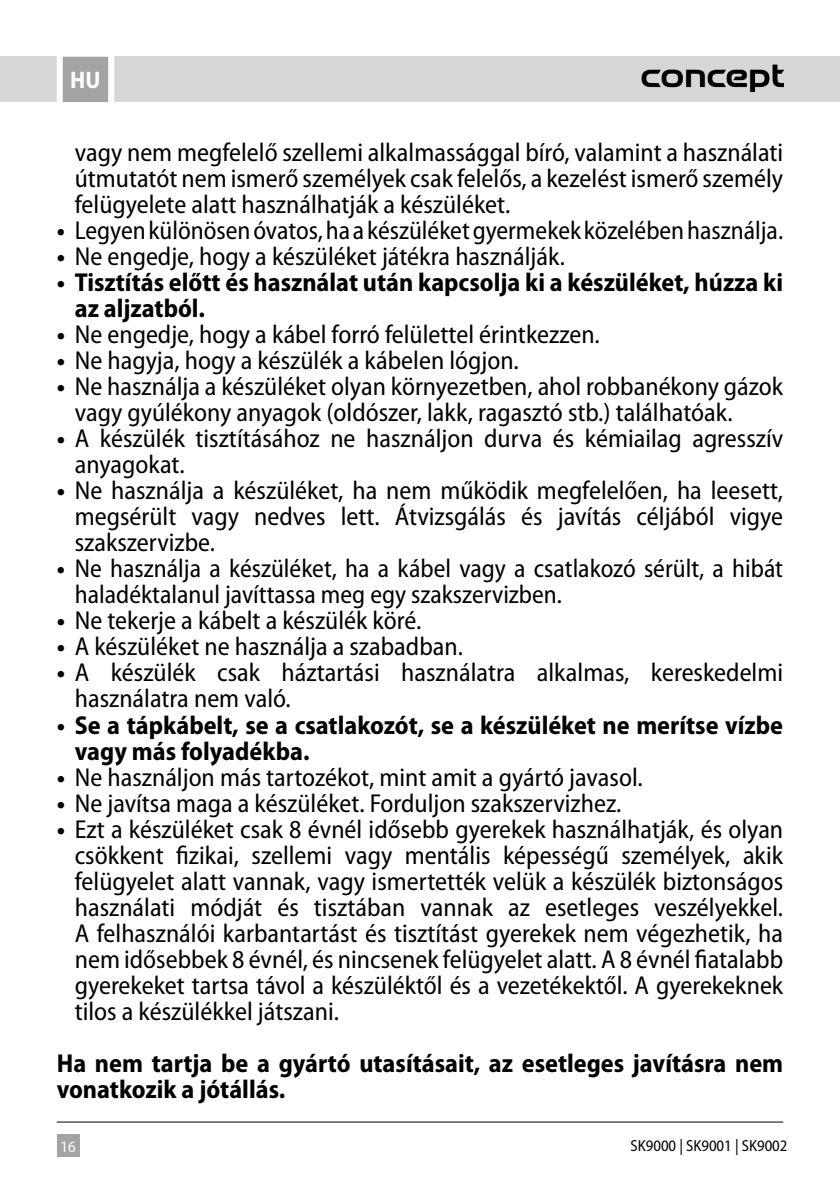
<style>
.page{position:relative;width:840px;height:1191px;background:#fff}
.page>*{position:absolute;margin:0;border:0;box-sizing:border-box;transform-origin:0 0}
.t1{font:semi-condensed 26px/26px "Myriad Pro";color:#000}
.t2{font:700 semi-condensed 26px/26px "Myriad Pro";color:#000}
.t3{font:700 semi-condensed 24px "Myriad Pro";color:#fff}
.t4{font:semi-condensed 16px "Myriad Pro";color:#000}
.t5{font:semi-condensed 16px "Myriad Pro";color:#fff}
.s1{font-weight:700}
</style>
<div class="page">
<div style="left:0;top:57px;width:839px;height:45px;background:#d7d7d7"></div>
<div style="left:57px;top:1134px;width:22px;height:23px;background:#a4a4a4"></div>
<svg style="left:54px;top:56px;width:63px;height:46px;background:#bababa"></svg>
<hr style="left:57px;top:1121px;width:725px;height:1px;background:#000">
<img style="left:641px;top:65px;width:141px;height:26px">
<p class="t3" style="left:70px;top:67px;width:32px">HU</p>
<p class="t1" style="left:75px;top:140px;width:709px;text-align:justify">vagy nem megfelelő szellemi alkalmassággal bíró, valamint a használati útmutatót nem ismerő személyek csak felelős, a kezelést ismerő személy felügyelete alatt használhatják a készüléket.</p>
<p class="t1" style="left:57px;top:218px;width:727px"><span class="s1">•</span> Legyen különösen óvatos, ha a készüléket gyermekek közelében használja.</p>
<p class="t1" style="left:57px;top:244px;width:509px"><span class="s1">•</span> Ne engedje, hogy a készüléket játékra használják.</p>
<p class="t2" style="left:75px;top:270px;width:709px;text-indent:-18px">• Tisztítás előtt és használat után kapcsolja ki a készüléket, húzza ki az aljzatból.</p>
<p class="t1" style="left:57px;top:322px;width:544px"><span class="s1">•</span> Ne engedje, hogy a kábel forró felülettel érintkezzen.</p>
<p class="t1" style="left:57px;top:348px;width:463px"><span class="s1">•</span> Ne hagyja, hogy a készülék a kábelen lógjon.</p>
<p class="t1" style="left:75px;top:374px;width:709px;text-indent:-18px"><span class="s1">•</span> Ne használja a készüléket olyan környezetben, ahol robbanékony gázok vagy gyúlékony anyagok (oldószer, lakk, ragasztó stb.) találhatóak.</p>
<p class="t1" style="left:75px;top:426px;width:709px;text-indent:-18px"><span class="s1">•</span> A készülék tisztításához ne használjon durva és kémiailag agresszív anyagokat.</p>
<p class="t1" style="left:75px;top:478px;width:709px;text-align:justify;text-indent:-18px"><span class="s1">•</span> Ne használja a készüléket, ha nem működik megfelelően, ha leesett, megsérült vagy nedves lett. Átvizsgálás és javítás céljából vigye szakszervizbe.</p>
<p class="t1" style="left:75px;top:556px;width:709px;text-indent:-18px"><span class="s1">•</span> Ne használja a készüléket, ha a kábel vagy a csatlakozó sérült, a hibát haladéktalanul javíttassa meg egy szakszervizben.</p>
<p class="t1" style="left:57px;top:608px;width:366px"><span class="s1">•</span> Ne tekerje a kábelt a készülék köré.</p>
<p class="t1" style="left:57px;top:634px;width:407px"><span class="s1">•</span> A készüléket ne használja a szabadban.</p>
<p class="t1" style="left:75px;top:660px;width:709px;text-indent:-18px"><span class="s1">•</span> A készülék csak háztartási használatra alkalmas, kereskedelmi használatra nem való.</p>
<p class="t2" style="left:75px;top:712px;width:709px;text-indent:-18px">• Se a tápkábelt, se a csatlakozót, se a készüléket ne merítse vízbe vagy más folyadékba.</p>
<p class="t1" style="left:57px;top:764px;width:587px"><span class="s1">•</span> Ne használjon más tartozékot, mint amit a gyártó javasol.</p>
<p class="t1" style="left:57px;top:790px;width:566px"><span class="s1">•</span> Ne javítsa maga a készüléket. Forduljon szakszervizhez.</p>
<p class="t1" style="left:75px;top:816px;width:709px;text-align:justify;text-indent:-18px"><span class="s1">•</span> Ezt a készüléket csak 8 évnél idősebb gyerekek használhatják, és olyan csökkent fizikai, szellemi vagy mentális képességű személyek, akik felügyelet alatt vannak, vagy ismertették velük a készülék biztonságos használati módját és tisztában vannak az esetleges veszélyekkel.<br>A felhasználói karbantartást és tisztítást gyerekek nem végezhetik, ha nem idősebbek 8 évnél, és nincsenek felügyelet alatt. A 8 évnél fiatalabb gyerekeket tartsa távol a készüléktől és a vezetékektől. A gyerekeknek tilos a készülékkel játszani.</p>
<p class="t2" style="left:57px;top:1050px;width:727px">Ha nem tartja be a gyártó utasításait, az esetleges javításra nem vonatkozik a jótállás.</p>
<p class="t5" style="left:60px;top:1138px;width:17px">16</p>
<p class="t4" style="left:630px;top:1136px;width:158px">SK9000 | SK9001 | SK9002</p>
</div>
